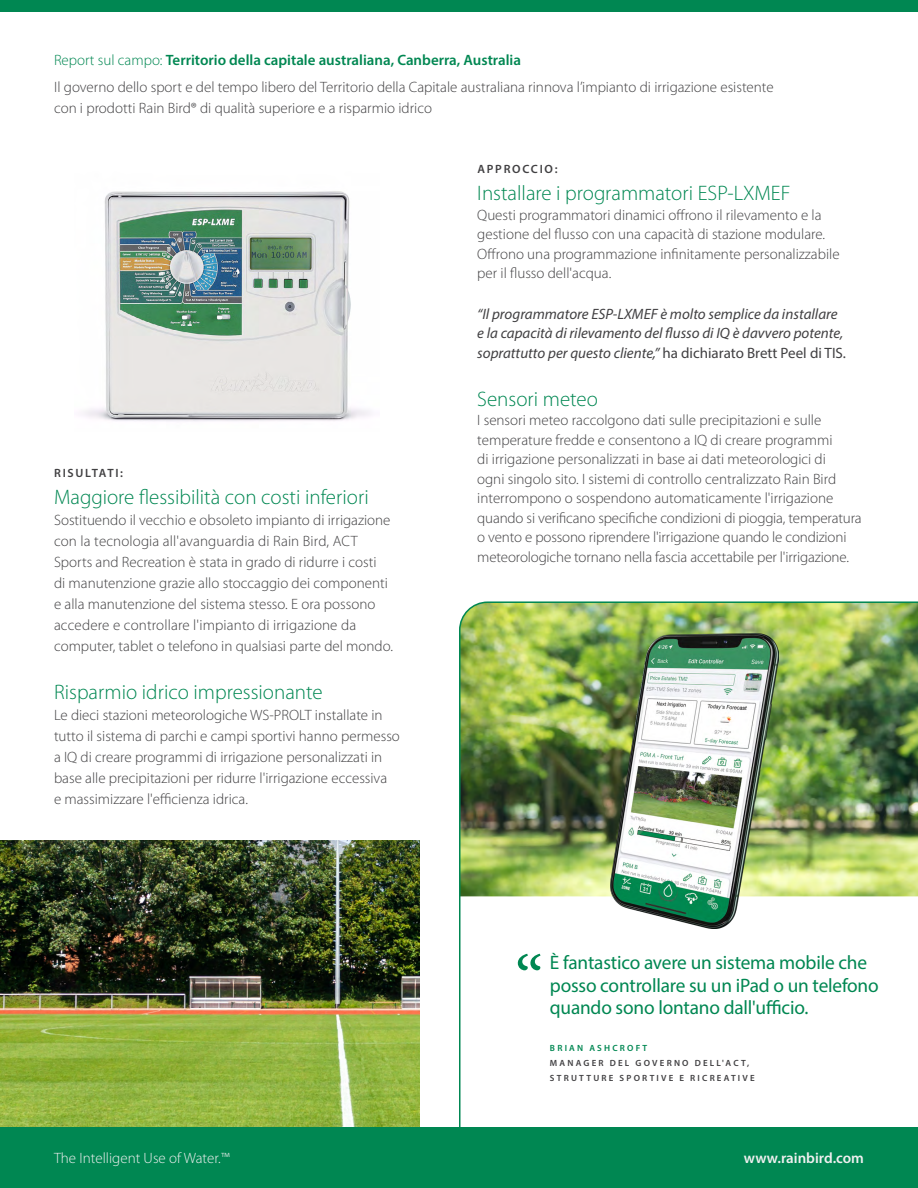
<style>
.page{position:relative;width:918px;height:1188px;background:#fff}
.page>*{position:absolute;margin:0;border:0;box-sizing:border-box;transform-origin:0 0}
.t1{font:72px "Minion Pro";color:#008752}
.t2{font:300 21px "Myriad Pro";color:#008752}
.t3{font:19.5px/22.5px "Myriad Pro";letter-spacing:-.01em;color:#008752}
.t4{font:300 15px/19.5px "Myriad Pro";color:#414042}
.t5{font:italic 15px/19.5px "Myriad Pro";color:#414042}
.t6{font:300 15px "Myriad Pro";color:#f0f0f0}
.t7{font:600 15px "Myriad Pro";color:#f0f0f0}
.t8{font:600 12px "Myriad Pro";letter-spacing:.145em;color:#414042}
.t9{font:600 9px/15px "Myriad Pro";letter-spacing:.245em;color:#414042}
.t10{font:600 9px "Myriad Pro";letter-spacing:.245em;color:#008752}
.s1{color:#008752}
.s2{font-weight:600;color:#008752}
.s3{font-style:normal}
</style>
<div class="page">
<img style="left:0;top:841px;width:419px;height:287px">
<img style="left:459px;top:601px;width:459px;height:527px">
<img style="left:610px;top:634px;width:169px;height:294px">
<div style="left:0;top:1128px;width:918px;height:60px;background:#008752"></div>
<div style="left:0;top:0;width:918px;height:12px;background:#008752"></div>
<img style="left:82px;top:191px;width:289px;height:231px">
<p class="t4" style="left:54px;top:47px;width:721px;line-height:26.2px"><span class="s1">Report sul campo:</span> <span class="s2">Territorio della capitale australiana, Canberra, Australia<br></span>Il governo dello sport e del tempo libero del Territorio della Capitale australiana rinnova l’impianto di irrigazione esistente</p>
<p class="t4" style="left:54px;top:98px;width:380px">con i prodotti Rain Bird® di qualità superiore e a risparmio idrico</p>
<p class="t8" style="left:54px;top:466px;width:70px">RISULTATI:</p>
<h2 class="t2" style="left:54px;top:485px;width:316px">Maggiore flessibilità con costi inferiori</h2>
<p class="t4" style="left:54px;top:510px;width:341px;line-height:21px">Sostituendo il vecchio e obsoleto impianto di irrigazione con la tecnologia all'avanguardia di Rain Bird, ACT Sports and Recreation è stata in grado di ridurre i costi<br>di manutenzione grazie allo stoccaggio dei componenti e alla manutenzione del sistema stesso. E ora possono accedere e controllare l'impianto di irrigazione da computer, tablet o telefono in qualsiasi parte del mondo.</p>
<h2 class="t2" style="left:54px;top:680px;width:270px">Risparmio idrico impressionante</h2>
<p class="t4" style="left:54px;top:705px;width:347px;line-height:21px">Le dieci stazioni meteorologiche WS-PROLT installate in tutto il sistema di parchi e campi sportivi hanno permesso a IQ di creare programmi di irrigazione personalizzati in base alle precipitazioni per ridurre l'irrigazione eccessiva<br>e massimizzare l'efficienza idrica.</p>
<p class="t8" style="left:477px;top:162px;width:82px">APPROCCIO:</p>
<h2 class="t2" style="left:477px;top:181px;width:315px">Installare i programmatori ESP-LXMEF</h2>
<p class="t4" style="left:477px;top:205px;width:364px">Questi programmatori dinamici offrono il rilevamento e la gestione del flusso con una capacità di stazione modulare.<br>Offrono una programmazione infinitamente personalizzabile per il flusso dell'acqua.</p>
<p class="t5" style="left:477px;top:304px;width:370px">“Il programmatore ESP-LXMEF è molto semplice da installare e la capacità di rilevamento del flusso di IQ è davvero potente, soprattutto per questo cliente,” <span class="s3">ha dichiarato Brett Peel di TIS.</span></p>
<h2 class="t2" style="left:477px;top:386px;width:122px">Sensori meteo</h2>
<p class="t4" style="left:477px;top:410px;width:386px">I sensori meteo raccolgono dati sulle precipitazioni e sulle temperature fredde e consentono a IQ di creare programmi<br>di irrigazione personalizzati in base ai dati meteorologici di<br>ogni singolo sito. I sistemi di controllo centralizzato Rain Bird interrompono o sospendono automaticamente l'irrigazione quando si verificano specifiche condizioni di pioggia, temperatura o vento e possono riprendere l'irrigazione quando le condizioni meteorologiche tornano nella fascia accettabile per l'irrigazione.</p>
<h1 class="t1" style="left:515px;top:934px;width:30px">“</h1>
<h3 class="t3" style="left:550px;top:951px;width:330px">È fantastico avere un sistema mobile che posso controllare su un iPad o un telefono quando sono lontano dall'ufficio.</h3>
<p class="t10" style="left:550px;top:1042px;width:99px">BRIAN ASHCROFT</p>
<p class="t9" style="left:550px;top:1055px;width:206px">MANAGER DEL GOVERNO DELL'ACT,<br>STRUTTURE SPORTIVE E RICREATIVE</p>
<p class="t6" style="left:54px;top:1149px;width:177px">The Intelligent Use of Water.™</p>
<p class="t7" style="left:744px;top:1149px;width:122px">www.rainbird.com</p>
</div>
